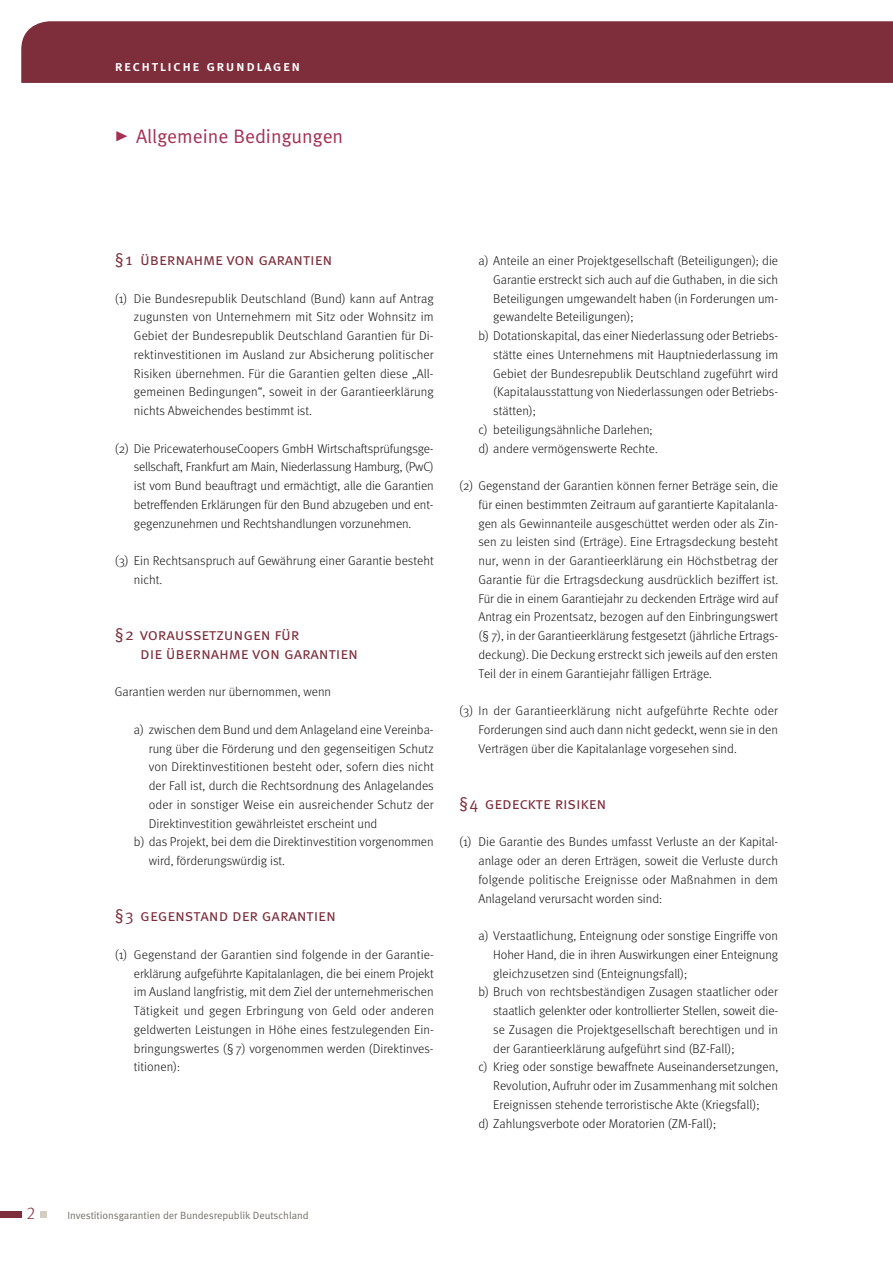
<style>
.page{position:relative;width:893px;height:1263px;background:#fff}
.page>*{position:absolute;margin:0;border:0;box-sizing:border-box;transform-origin:0 0}
.t1{font:19.5px "Meta Normal";color:#a53054}
.t2{font:17.25px "Meta Light LF";color:#7e2e3b}
.t3{font:16.5px/18.8px "Meta Normal Caps";letter-spacing:-.01em;color:#7e2e3b}
.t4{font:14.7px "Meta Medium Caps";letter-spacing:.1em;color:#fff}
.t5{font:300 12.75px/18.8px "Meta";color:#141415;text-align:justify}
.t6{font:10.5px "Meta Normal";letter-spacing:-.005em;color:#747067}
</style>
<div class="page">
<div style="left:0;top:1211px;width:21px;height:7px;background:#7e2e3b"></div>
<div style="left:40px;top:1211px;width:7px;height:7px;background:#d4cec2"></div>
<div style="left:21px;top:21px;width:872px;height:62px;background:#7e2e3b"></div>
<svg style="left:116px;top:131px;width:11px;height:10px"></svg>
<p class="t4" style="left:115px;top:57px;width:187px">rechtliche grundlagen</p>
<h1 class="t1" style="left:136px;top:125px;width:209px">Allgemeine Bedingungen</h1>
<p class="t3" style="left:115px;top:250px;width:219px">§1 übernahme von garantien</p>
<p class="t5" style="left:134px;top:289px;width:301px;text-indent:-19px">(1) Die Bundesrepublik Deutschland (Bund) kann auf Antrag zugunsten von Unternehmern mit Sitz oder Wohnsitz im Gebiet der Bundesrepublik Deutschland Garantien für Di&shy;rektinvestitionen im Ausland zur Absicherung politischer Risiken übernehmen. Für die Garantien gelten diese „All&shy;gemeinen Bedingungen“, soweit in der Garantieerklärung nichts Abweichendes bestimmt ist.</p>
<p class="t5" style="left:134px;top:439px;width:301px;text-indent:-19px">(2) Die PricewaterhouseCoopers GmbH Wirtschaftsprüfungsge&shy;sellschaft, Frankfurt am Main, Niederlassung Hamburg, (PwC) ist vom Bund beauftragt und ermächtigt, alle die Garantien betreffenden Erklärungen für den Bund abzugeben und ent&shy;gegenzunehmen und Rechtshandlungen vorzunehmen.</p>
<p class="t5" style="left:134px;top:551px;width:301px;text-indent:-19px">(3) Ein Rechtsanspruch auf Gewährung einer Garantie besteht nicht.</p>
<p class="t3" style="left:140px;top:625px;width:219px;text-indent:-26px">§2 voraussetzungen für<br>die übernahme von garantien</p>
<p class="t5" style="left:115px;top:682px;width:218px">Garantien werden nur übernommen, wenn</p>
<p class="t5" style="left:134px;top:720px;width:301px">a) zwischen dem Bund und dem Anlageland eine Vereinba-</p>
<p class="t5" style="left:149px;top:739px;width:286px">rung über die Förderung und den gegenseitigen Schutz</p>
<p class="t5" style="left:149px;top:757px;width:286px">von Direktinvestitionen besteht oder, sofern dies nicht</p>
<p class="t5" style="left:149px;top:776px;width:286px">der Fall ist, durch die Rechtsordnung des Anlagelandes</p>
<p class="t5" style="left:149px;top:795px;width:286px">oder in sonstiger Weise ein ausreichender Schutz der</p>
<p class="t5" style="left:149px;top:814px;width:230px">Direktinvestition gewährleistet erscheint und</p>
<p class="t5" style="left:134px;top:832px;width:301px">b) das Projekt, bei dem die Direktinvestition vorgenommen</p>
<p class="t5" style="left:149px;top:851px;width:138px">wird, förderungswürdig ist.</p>
<p class="t3" style="left:115px;top:906px;width:223px">§3 gegenstand der garantien</p>
<p class="t5" style="left:134px;top:945px;width:301px;text-indent:-19px">(1) Gegenstand der Garantien sind folgende in der Garantie&shy;erklärung aufgeführte Kapitalanlagen, die bei einem Projekt im Ausland langfristig, mit dem Ziel der unternehmerischen Tätigkeit und gegen Erbringung von Geld oder anderen geldwerten Leistungen in Höhe eines festzulegenden Ein&shy;bringungswertes (§ 7) vorgenommen werden (Direktinves&shy;titionen):</p>
<p class="t5" style="left:478px;top:251px;width:301px">a) Anteile an einer Projektgesellschaft (Beteiligungen); die</p>
<p class="t5" style="left:493px;top:270px;width:286px">Garantie erstreckt sich auch auf die Guthaben, in die sich</p>
<p class="t5" style="left:493px;top:289px;width:286px">Beteiligungen umgewandelt haben (in Forderungen um-</p>
<p class="t5" style="left:493px;top:307px;width:142px">gewandelte Beteiligungen);</p>
<p class="t5" style="left:478px;top:326px;width:301px">b) Dotationskapital, das einer Niederlassung oder Betriebs-</p>
<p class="t5" style="left:493px;top:345px;width:286px">stätte eines Unternehmens mit Hauptniederlassung im</p>
<p class="t5" style="left:493px;top:364px;width:286px">Gebiet der Bundesrepublik Deutschland zugeführt wird</p>
<p class="t5" style="left:493px;top:382px;width:286px">(Kapitalausstattung von Niederlassungen oder Betriebs-</p>
<p class="t5" style="left:493px;top:401px;width:44px">stätten);</p>
<p class="t5" style="left:478px;top:420px;width:176px">c) beteiligungsähnliche Darlehen;</p>
<p class="t5" style="left:478px;top:439px;width:181px">d) andere vermögenswerte Rechte.</p>
<p class="t5" style="left:478px;top:476px;width:301px;text-indent:-19px">(2) Gegenstand der Garantien können ferner Beträge sein, die für einen bestimmten Zeitraum auf garantierte Kapitalanla&shy;gen als Gewinnanteile ausgeschüttet werden oder als Zin&shy;sen zu leisten sind (Erträge). Eine Ertragsdeckung besteht nur, wenn in der Garantieerklärung ein Höchstbetrag der Garantie für die Ertragsdeckung ausdrücklich beziffert ist.<br>Für die in einem Garantiejahr zu deckenden Erträge wird auf Antrag ein Prozentsatz, bezogen auf den Einbringungswert (§ 7), in der Garantieerklärung festgesetzt (jährliche Ertrags&shy;deckung). Die Deckung erstreckt sich jeweils auf den ersten Teil der in einem Garantiejahr fälligen Erträge.</p>
<p class="t5" style="left:478px;top:701px;width:301px;text-indent:-19px">(3) In der Garantieerklärung nicht aufgeführte Rechte oder Forderungen sind auch dann nicht gedeckt, wenn sie in den Verträgen über die Kapitalanlage vorgesehen sind.</p>
<p class="t3" style="left:459px;top:793px;width:149px">§4 gedeckte risiken</p>
<p class="t5" style="left:478px;top:832px;width:301px;text-indent:-19px">(1) Die Garantie des Bundes umfasst Verluste an der Kapital&shy;anlage oder an deren Erträgen, soweit die Verluste durch folgende politische Ereignisse oder Maßnahmen in dem Anlageland verursacht worden sind:</p>
<p class="t5" style="left:478px;top:926px;width:301px">a) Verstaatlichung, Enteignung oder sonstige Eingriffe von</p>
<p class="t5" style="left:493px;top:945px;width:286px">Hoher Hand, die in ihren Auswirkungen einer Enteignung</p>
<p class="t5" style="left:493px;top:964px;width:195px">gleichzusetzen sind (Enteignungsfall);</p>
<p class="t5" style="left:478px;top:982px;width:301px">b) Bruch von rechtsbeständigen Zusagen staatlicher oder</p>
<p class="t5" style="left:493px;top:1001px;width:286px">staatlich gelenkter oder kontrollierter Stellen, soweit die-</p>
<p class="t5" style="left:493px;top:1020px;width:286px">se Zusagen die Projektgesellschaft berechtigen und in</p>
<p class="t5" style="left:493px;top:1039px;width:243px">der Garantieerklärung aufgeführt sind (BZ-Fall);</p>
<p class="t5" style="left:478px;top:1057px;width:301px">c) Krieg oder sonstige bewaffnete Auseinandersetzungen,</p>
<p class="t5" style="left:493px;top:1076px;width:286px">Revolution, Aufruhr oder im Zusammenhang mit solchen</p>
<p class="t5" style="left:493px;top:1095px;width:268px">Ereignissen stehende terroristische Akte (Kriegsfall);</p>
<p class="t5" style="left:478px;top:1114px;width:239px">d) Zahlungsverbote oder Moratorien (ZM-Fall);</p>
<h2 class="t2" style="left:26px;top:1203px;width:10px">2</h2>
<p class="t6" style="left:67px;top:1209px;width:243px">Investitionsgarantien der Bundesrepublik Deutschland</p>
</div>
